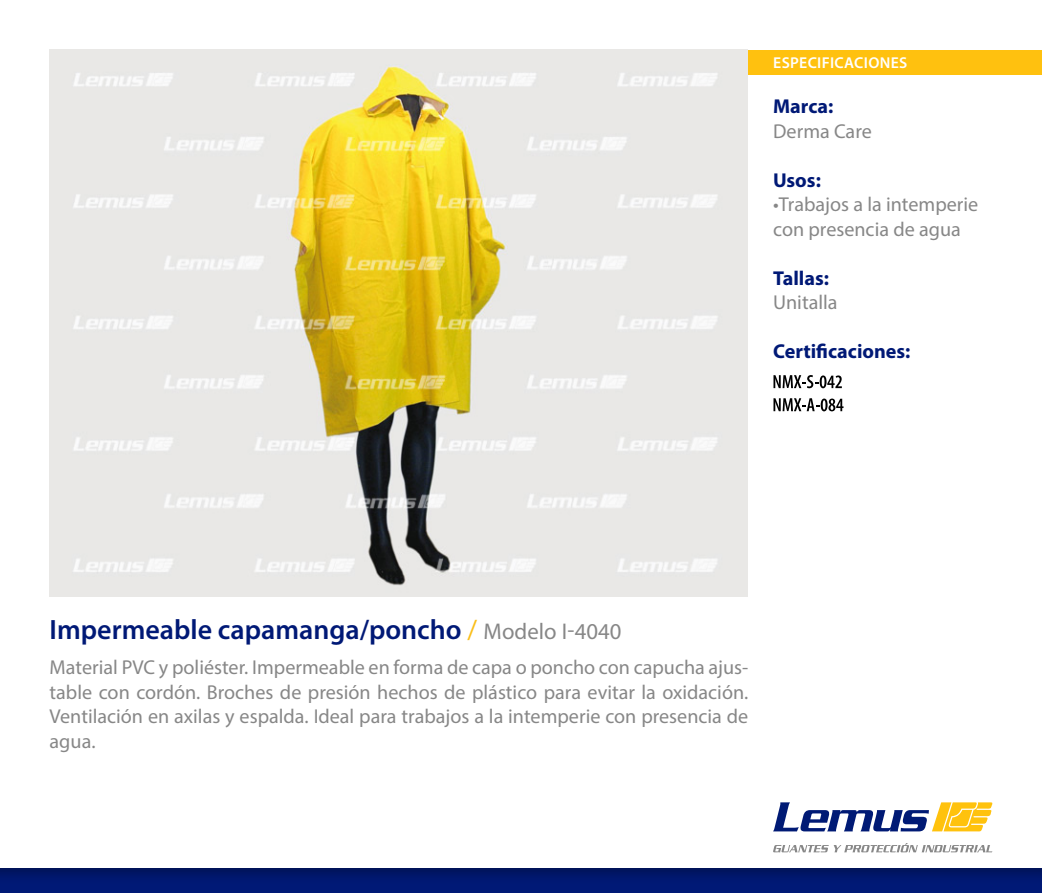
<style>
.page{position:relative;width:1042px;height:893px;background:#fff}
.page>*{position:absolute;margin:0;border:0;box-sizing:border-box;transform-origin:0 0}
.t1{font:600 28px "Myriad Pro";color:#001976}
.t2{font:20.12px/24.5px "Myriad Pro";color:#878787}
.t3{font:700 20.12px "Myriad Pro";color:#001976}
.t4{font:600 15.75px "Myriad Pro";letter-spacing:.02em;color:#fff}
.s1{font-weight:400;color:#fabe19}
.s2{font-weight:400;font-size:22.75px;color:#878787}
</style>
<div class="page">
<img style="left:50px;top:50px;width:697px;height:546px">
<img style="left:0;top:868px;width:1042px;height:25px">
<div style="left:748px;top:50px;width:294px;height:24px;background:#ffc10f"></div>
<svg style="left:773px;top:802px;width:219px;height:29px"></svg>
<svg style="left:773px;top:843px;width:219px;height:9px"></svg>
<svg style="left:773px;top:375px;width:69px;height:13px"></svg>
<svg style="left:773px;top:398px;width:70px;height:13px"></svg>
<p class="t4" style="left:773px;top:53px;width:136px">ESPECIFICACIONES</p>
<p class="t3" style="left:773px;top:93px;width:62px">Marca:</p>
<p class="t2" style="left:773px;top:118px;width:100px">Derma Care</p>
<p class="t3" style="left:773px;top:167px;width:49px">Usos:</p>
<p class="t2" style="left:773px;top:192px;width:207px">•Trabajos a la intemperie con presencia de agua</p>
<p class="t3" style="left:773px;top:265px;width:57px">Tallas:</p>
<p class="t2" style="left:773px;top:290px;width:66px">Unitalla</p>
<p class="t3" style="left:773px;top:338px;width:139px">Certificaciones:</p>
<h1 class="t1" style="left:50px;top:612px;width:573px">Impermeable capamanga/poncho <span class="s1">/</span> <span class="s2">Modelo I-4040</span></h1>
<p class="t2" style="left:50px;top:655px;width:700px;text-align:justify">Material PVC y poliéster. Impermeable en forma de capa o poncho con capucha ajus&shy;table con cordón. Broches de presión hechos de plástico para evitar la oxidación.<br>Ventilación en axilas y espalda. Ideal para trabajos a la intemperie con presencia de agua.</p>
</div>
